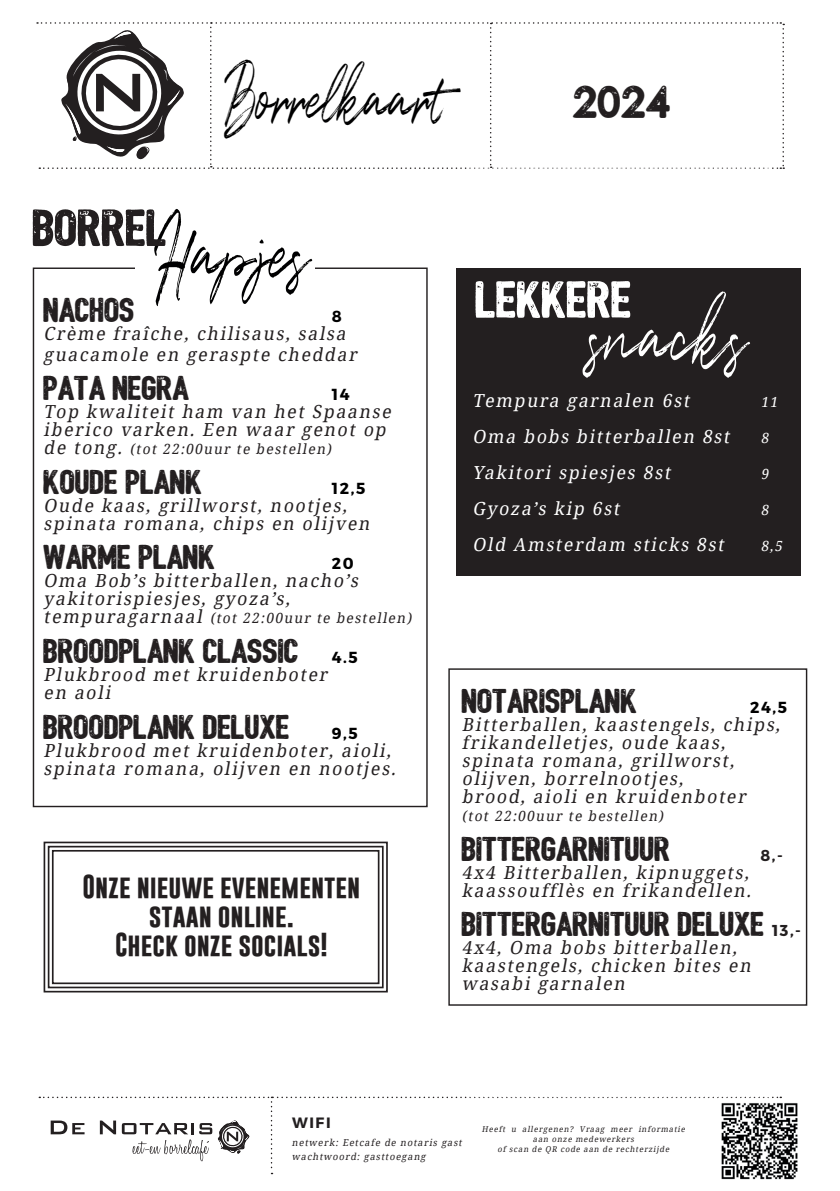
<style>
.page{position:relative;width:840px;height:1191px;background:#fff}
.page>*{position:absolute;margin:0;border:0;box-sizing:border-box;transform-origin:0 0}
.t1{font:100px "Quentin";color:#000001;scale:.52 1}
.t2{font:100px "Quentin";color:#fff;scale:.52 1}
.t3{font:82.2px "Quentin";color:#000001;scale:.52 1}
.t4{font:50px "Bushcraft distress";color:#fff}
.t5{font:50px "Bushcraft distress";color:#231f20}
.t6{font:44px "Bushcraft distress";color:#231f20}
.t7{font:33px "Bushcraft distress";color:#231f20}
.t8{font:700 24px/28.8px "Gobold";color:#231f20;text-align:center}
.t9{font:italic 18px/18px "Noto Serif";letter-spacing:.1em;color:#231f20}
.t10{font:italic 18px "Noto Serif";color:#fff}
.t11{font:700 16px "Montserrat";letter-spacing:.1em;color:#000}
.t12{font:700 15.8px "Montserrat";color:#231f20}
.t13{font:700 15px "Montserrat";color:#231f20}
.t14{font:italic 14px "Noto Serif";color:#231f20}
.t15{font:italic 14px "Noto Serif";color:#fff}
.t16{font:italic 9.6px/13.6px "Noto Serif";color:#231f20}
.t17{font:italic 8px/10px "Noto Serif";color:#231f20;text-align:center}
.s1{font-size:18px}
.s2{font-family:"Montserrat";font-weight:700;font-size:16px;color:#000}
.s3{font-family:"Montserrat";font-weight:700;font-size:15.8px}
</style>
<div class="page">
<svg style="left:39px;top:1096px;width:741px;height:78px"></svg>
<svg style="left:37px;top:22px;width:746px;height:147px"></svg>
<div style="left:456px;top:268px;width:344px;height:307px;background:#231f20"></div>
<div style="left:448px;top:668px;width:358px;height:337px;border:1px solid #231f20"></div>
<svg style="left:43px;top:841px;width:345px;height:152px"></svg>
<div style="left:48px;top:845px;width:335px;height:143px;border:2px solid #231f20"></div>
<div style="left:52px;top:850px;width:327px;height:134px;border:2px solid #231f20"></div>
<img style="left:718px;top:1102px;width:80px;height:77px">
<h2 class="t3" style="left:224px;top:41px;width:428px">Borrelkaart</h2>
<h3 class="t6" style="left:572px;top:77px;width:100px">2024</h3>
<h1 class="t1" style="left:155px;top:184px;width:296px">Hapjes</h1>
<h3 class="t5" style="left:33px;top:199px;width:136px">BORREL</h3>
<h3 class="t7" style="left:44px;top:292px;width:93px">NACHOS</h3>
<p class="t11" style="left:332px;top:307px;width:11px">8</p>
<p class="t9" style="left:44px;top:323px;width:318px;line-height:20px">Crème fraîche, chilisaus, salsa guacamole en geraspte cheddar</p>
<h3 class="t7" style="left:44px;top:369px;width:147px">PATA NEGRA</h3>
<p class="t11" style="left:332px;top:384px;width:19px">14</p>
<p class="t9" style="left:44px;top:402px;width:353px">Top kwaliteit ham van het Spaanse iberico varken. Een waar genot op</p>
<p class="t14" style="left:44px;top:439px;width:292px"><span class="s1">de tong.</span> (tot 22:00uur te bestellen)</p>
<h3 class="t7" style="left:44px;top:463px;width:160px">KOUDE PLANK</h3>
<p class="t11" style="left:332px;top:478px;width:35px">12,5</p>
<p class="t9" style="left:44px;top:495px;width:331px">Oude kaas, grillworst, nootj es, spinata romana, chips en olijven</p>
<h3 class="t7" style="left:44px;top:539px;width:173px">WARME PLANK</h3>
<p class="t11" style="left:332px;top:554px;width:23px">20</p>
<p class="t9" style="left:44px;top:571px;width:320px">Oma Bob’s bitterballen, nacho’s yakitorispiesj es, gyoza’s,</p>
<p class="t14" style="left:44px;top:609px;width:372px"><span class="s1">tempuragarnaal</span> (tot 22:00uur te bestellen)</p>
<h3 class="t7" style="left:44px;top:632px;width:315px">BROODPLANK CLASSIC <span class="s2">4.5</span></h3>
<p class="t9" style="left:44px;top:665px;width:289px">Plukbrood met kruidenboter en aoli</p>
<h3 class="t7" style="left:44px;top:708px;width:247px">BROODPLANK DELUXE</h3>
<p class="t11" style="left:332px;top:723px;width:27px">9,5</p>
<p class="t9" style="left:44px;top:740px;width:357px">Plukbrood met kruidenboter, aioli, spinata romana, olijven en nootj es.</p>
<h3 class="t8" style="left:82px;top:872px;width:279px">ONZE NIEUWE EVENEMENTEN<br>STAAN ONLINE.<br>CHECK ONZE SOCIALS!</h3>
<h3 class="t4" style="left:475px;top:271px;width:158px">LEKKERE</h3>
<h1 class="t2" style="left:586px;top:267px;width:309px">snacks</h1>
<p class="t10" style="left:472px;top:388px;width:222px">Tempura garnalen 6st</p>
<p class="t15" style="left:760px;top:392px;width:21px">11</p>
<p class="t10" style="left:472px;top:424px;width:262px">Oma bobs bitterballen 8st</p>
<p class="t15" style="left:760px;top:428px;width:12px">8</p>
<p class="t10" style="left:472px;top:460px;width:203px">Yakitori spiesj es 8st</p>
<p class="t15" style="left:760px;top:464px;width:12px">9</p>
<p class="t10" style="left:472px;top:496px;width:152px">Gyoza’s kip 6st</p>
<p class="t15" style="left:760px;top:500px;width:12px">8</p>
<p class="t10" style="left:472px;top:532px;width:256px">Old Amsterdam sticks 8st</p>
<p class="t15" style="left:760px;top:536px;width:26px">8,5</p>
<h3 class="t7" style="left:461px;top:682px;width:177px">NOTARISPLANK</h3>
<p class="t11" style="left:749px;top:697px;width:38px">24,5</p>
<p class="t9" style="left:461px;top:715px;width:323px">Bitterballen, kaastengels, chips, frikandelletj es, oude kaas, spinata romana, grillworst, olijven, borrelnootj es,<br>brood, aioli en kruidenboter</p>
<p class="t14" style="left:461px;top:806px;width:206px">(tot 22:00uur te bestellen)</p>
<h3 class="t7" style="left:461px;top:830px;width:210px">BITTERGARNITUUR</h3>
<p class="t12" style="left:760px;top:845px;width:24px">8,-</p>
<p class="t9" style="left:461px;top:862px;width:294px">4x4 Bitterballen, kipnuggets, kaassoufflès en frikandellen.</p>
<h3 class="t7" style="left:461px;top:905px;width:340px">BITTERGARNITUUR DELUXE <span class="s3">13,-</span></h3>
<p class="t9" style="left:461px;top:938px;width:294px">4x4, Oma bobs bitterballen, kaastengels, chicken bites en wasabi garnalen</p>
<p class="t13" style="left:292px;top:1113px;width:40px">WIFI</p>
<p class="t16" style="left:292px;top:1135px;width:173px">netwerk: Eetcafe de notaris gast wachtwoord: gasttoegang</p>
<p class="t17" style="left:481px;top:1123px;width:206px">Heeft u allergenen? Vraag meer informatie aan onze medewerkers<br>of scan de QR code aan de rechterzij de</p>
</div>
